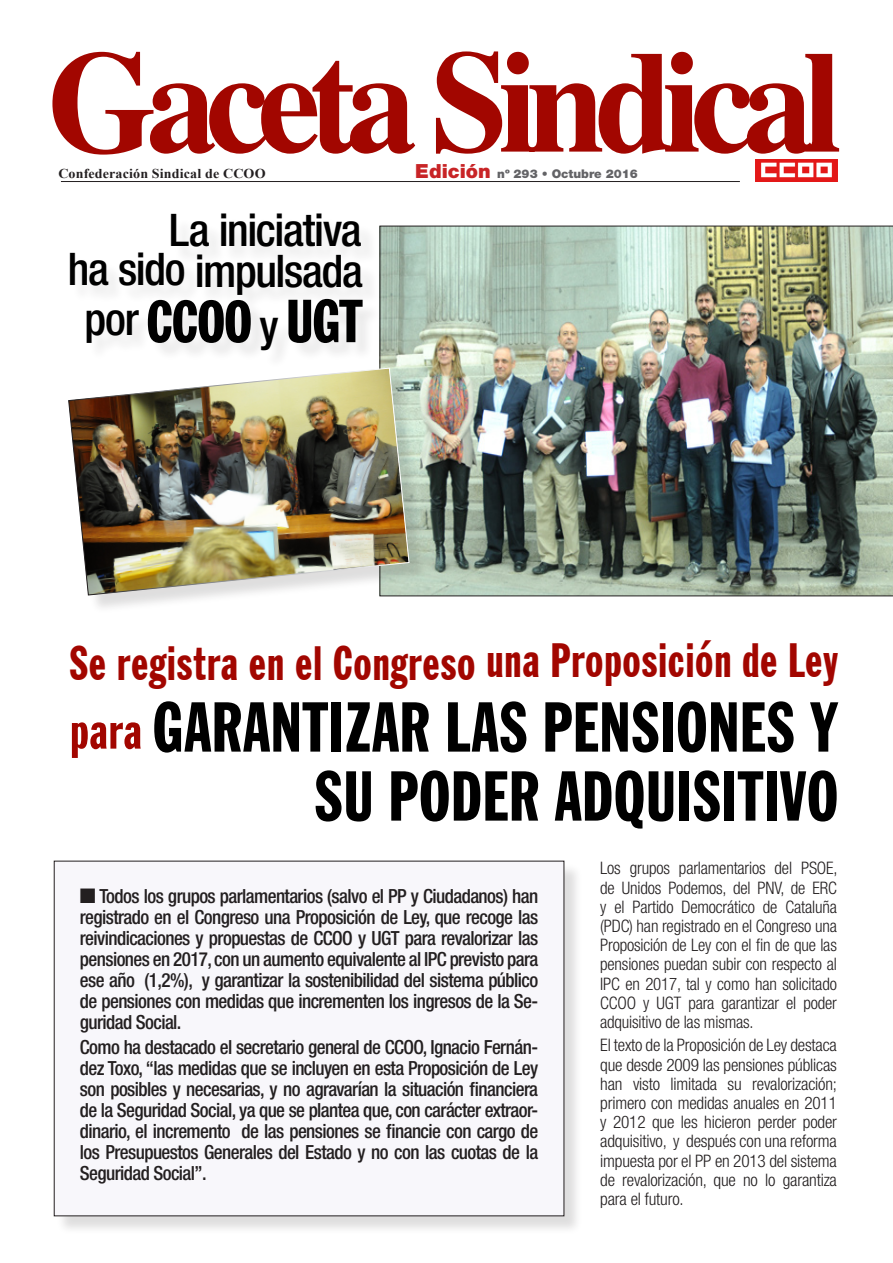
<style>
.page{position:relative;width:893px;height:1263px;background:#fff}
.page>*{position:absolute;margin:0;border:0;box-sizing:border-box;transform-origin:0 0}
.t1{font:extra-condensed 69.9px "Franklin Gothic BT";color:#000}
.t2{font:extra-condensed 48px "Franklin Gothic BT";letter-spacing:.01em;color:#a20600}
.Titulares_Notas_01{font:500 condensed 45px "Helvetica Neue";letter-spacing:-.03em;color:#000}
.Entradillas{font:500 condensed 19.5px/21px "Helvetica Neue";letter-spacing:-.03em;color:#231f20;text-align:justify}
.Entradillas-2{font:300 condensed 17.25px/19.2px "Helvetica Neue";letter-spacing:-.01em;color:#231f20;text-align:justify}
.Entradillas-3{font:700 13.5px "Times New Roman";letter-spacing:.01em;color:#231f20;scale:1.04 1}
.t3{font:900 12px "Helvetica Neue";color:#636366}
.s1{font-size:19.5px;color:#c82426}
.s2{font-family:"Franklin Gothic BT";font-weight:400;font-stretch:extra-condensed;font-size:58.65px}
.s3{font-family:"Franklin Gothic BT";font-weight:400;font-stretch:extra-condensed;font-size:60px}
.s4{font-size:51px;color:#a20600}
</style>
<div class="page">
<img style="left:383px;top:226px;width:510px;height:370px">
<svg style="left:52px;top:51px;width:787px;height:104px"></svg>
<img style="left:756px;top:160px;width:82px;height:21px">
<div style="left:56px;top:861px;width:529px;height:375px;background:#231f20;opacity:.15"></div>
<div style="left:54px;top:861px;width:510px;height:355px;background:#f8f7fb"></div>
<hr style="left:61px;top:181px;width:679px;height:1px;background:#231f20">
<div style="left:70px;top:369px;width:358px;height:246px;background:#231f20;opacity:.15"></div>
<img style="left:68px;top:368px;width:341px;height:227px">
<div style="left:71px;top:215px;width:312px;height:156px;background:#fafafa"></div>
<p class="Entradillas-3" style="left:58px;top:164px;width:201px">Confederación Sindical de CCOO</p>
<p class="t3" style="left:415px;top:167px;width:224px"><span class="s1">Edición</span> nº 293 • Octubre 2016</p>
<p class="Titulares_Notas_01" style="left:169px;top:203px;width:194px">La iniciativa</p>
<p class="Titulares_Notas_01" style="left:68px;top:244px;width:297px">ha sido impulsada</p>
<p class="Titulares_Notas_01" style="left:85px;top:292px;width:280px">por <span class="s2">CCOO</span> y <span class="s3">UGT</span></p>
<p class="t2" style="left:69px;top:635px;width:771px">Se registra en el Congreso una Proposición de Ley</p>
<p class="t1" style="left:70px;top:686px;width:770px"><span class="s4">para</span> GARANTIZAR LAS PENSIONES Y</p>
<p class="t1" style="left:314px;top:755px;width:526px">SU PODER ADQUISITIVO</p>
<p class="Entradillas-2" style="left:600px;top:858px;width:239px">Los grupos parlamentarios del PSOE, de Unidos Podemos, del PNV, de ERC y el Partido Democrático de Cataluña (PDC) han registrado en el Congreso una Proposición de Ley con el fin de que las pensiones puedan subir con respecto al IPC en 2017, tal y como han solicitado CCOO y UGT para garantizar el poder adquisitivo de las mismas.</p>
<p class="Entradillas-2" style="left:600px;top:1036px;width:238px">El texto de la Proposición de Ley destaca que desde 2009 las pensiones públicas han visto limitada su revalorización; primero con medidas anuales en 2011 y 2012 que les hicieron perder poder adquisitivo, y después con una reforma impuesta por el PP en 2013 del sistema de revalorización, que no lo garantiza para el futuro.</p>
<p class="Entradillas" style="left:80px;top:885px;width:460px">■ Todos los grupos parlamentarios (salvo el PP y Ciudadanos) han registrado en el Congreso una Proposición de Ley, que recoge las reivindicaciones y propuestas de CCOO y UGT para revalorizar las pensiones en 2017, con un aumento equivalente al IPC previsto para ese año (1,2%), y garantizar la sostenibilidad del sistema público de pensiones con medidas que incrementen los ingresos de la Se&shy;guridad Social.</p>
<p class="Entradillas" style="left:80px;top:1036px;width:460px">Como ha destacado el secretario general de CCOO, Ignacio Fernán&shy;dez Toxo, “las medidas que se incluyen en esta Proposición de Ley son posibles y necesarias, y no agravarían la situación financiera de la Seguridad Social, ya que se plantea que, con carácter extraor&shy;dinario, el incremento de las pensiones se financie con cargo de los Presupuestos Generales del Estado y no con las cuotas de la Seguridad Social”.</p>
</div>
